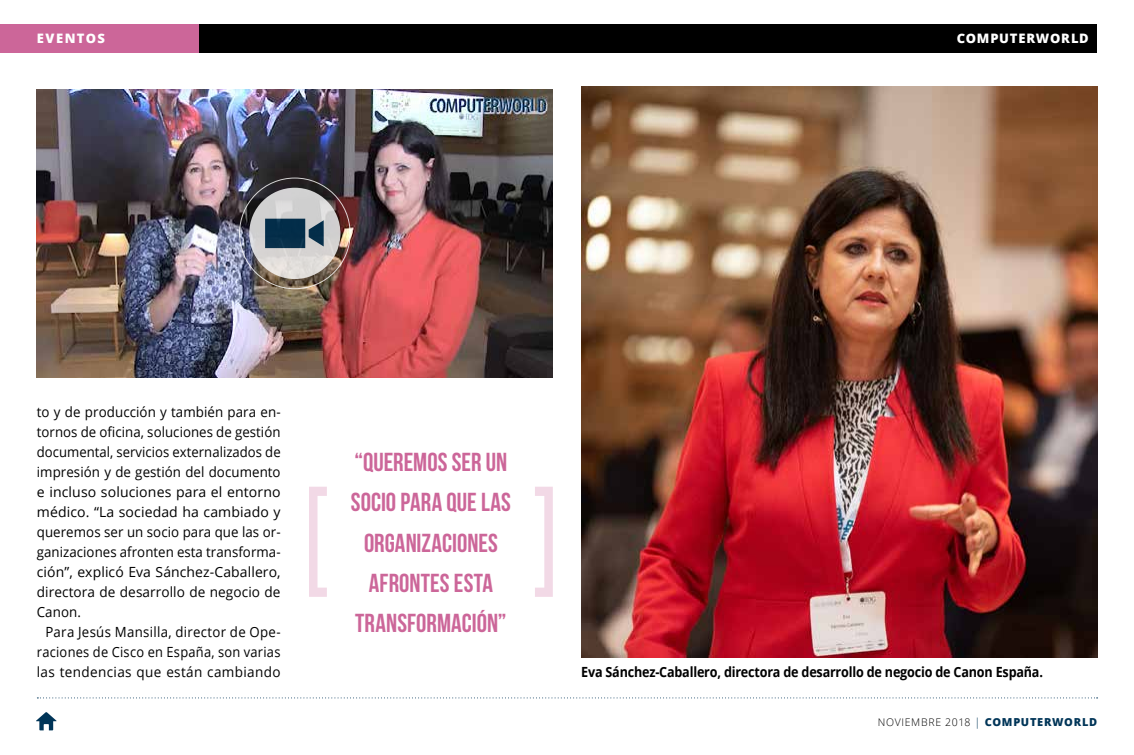
<style>
.page{position:relative;width:1134px;height:755px;background:#fff}
.page>*{position:absolute;margin:0;border:0;box-sizing:border-box;transform-origin:0 0}
.t1{font:26px/40px "Bebas Neue";color:#c69;text-align:center}
.t2{font:14px/20px "Open Sans";letter-spacing:.015em;color:#000;text-align:justify;scale:.95 1}
.t3{font:14px/20px "Open Sans";letter-spacing:.015em;color:#000;text-align:justify;scale:.94 1}
.t4{font:700 14px "Open Sans";letter-spacing:-.015em;color:#000;scale:.9 1}
.t5{font:800 13px "Open Sans";letter-spacing:.065em;color:#fff}
.t6{font:800 13px "Open Sans";letter-spacing:.105em;color:#fff}
.t7{font:300 10.5px "Open Sans";letter-spacing:.065em;color:#000}
.s1{font-size:11px;color:#003558}
.s2{font-weight:800;font-size:11px;color:#003558}
</style>
<div class="page">
<div style="left:37px;top:24px;width:1060px;height:28px;background:#000"></div>
<svg style="left:36px;top:712px;width:21px;height:17px"></svg>
<svg style="left:37px;top:697px;width:1061px;height:1px"></svg>
<div style="left:0;top:24px;width:198px;height:28px;background:#c69"></div>
<img style="left:581px;top:87px;width:516px;height:570px">
<svg style="left:309px;top:486px;width:18px;height:110px"></svg>
<svg style="left:535px;top:486px;width:18px;height:110px"></svg>
<img style="left:37px;top:90px;width:516px;height:287px">
<svg style="left:249px;top:187px;width:91px;height:92px;fill:#d4d2d2"></svg>
<svg style="left:265px;top:218px;width:59px;height:30px"></svg>
<p class="t6" style="left:37px;top:29px;width:70px">EVENTOS</p>
<p class="t5" style="left:957px;top:29px;width:134px">COMPUTERWORLD</p>
<p class="t2" style="left:37px;top:401px;width:258px">to y de producción y también para en&shy;tornos de oficina, soluciones de gestión documental, servicios externalizados de impresión y de gestión del documento e incluso soluciones para el entorno médico. “La sociedad ha cambiado y queremos ser un socio para que las or&shy;ganizaciones afronten esta transforma&shy;ción”, explicó Eva Sánchez-Caballero, directora de desarrollo de negocio de Canon.</p>
<p class="t3" style="left:37px;top:621px;width:261px;text-indent:9px">Para Jesús Mansilla, director de Ope&shy;raciones de Cisco en España, son varias las tendencias que están cambiando</p>
<h1 class="t1" style="left:351px;top:442px;width:161px">“QUEREMOS SER UN<br>SOCIO PARA QUE LAS<br>ORGANIZACIONES<br>AFRONTES ESTA<br>TRANSFORMACIÓN”</h1>
<p class="t4" style="left:581px;top:662px;width:515px">Eva Sánchez-Caballero, directora de desarrollo de negocio de Canon España.</p>
<p class="t7" style="left:878px;top:714px;width:221px">NOVIEMBRE 2018 <span class="s1">|</span> <span class="s2">COMPUTERWORLD</span></p>
</div>
